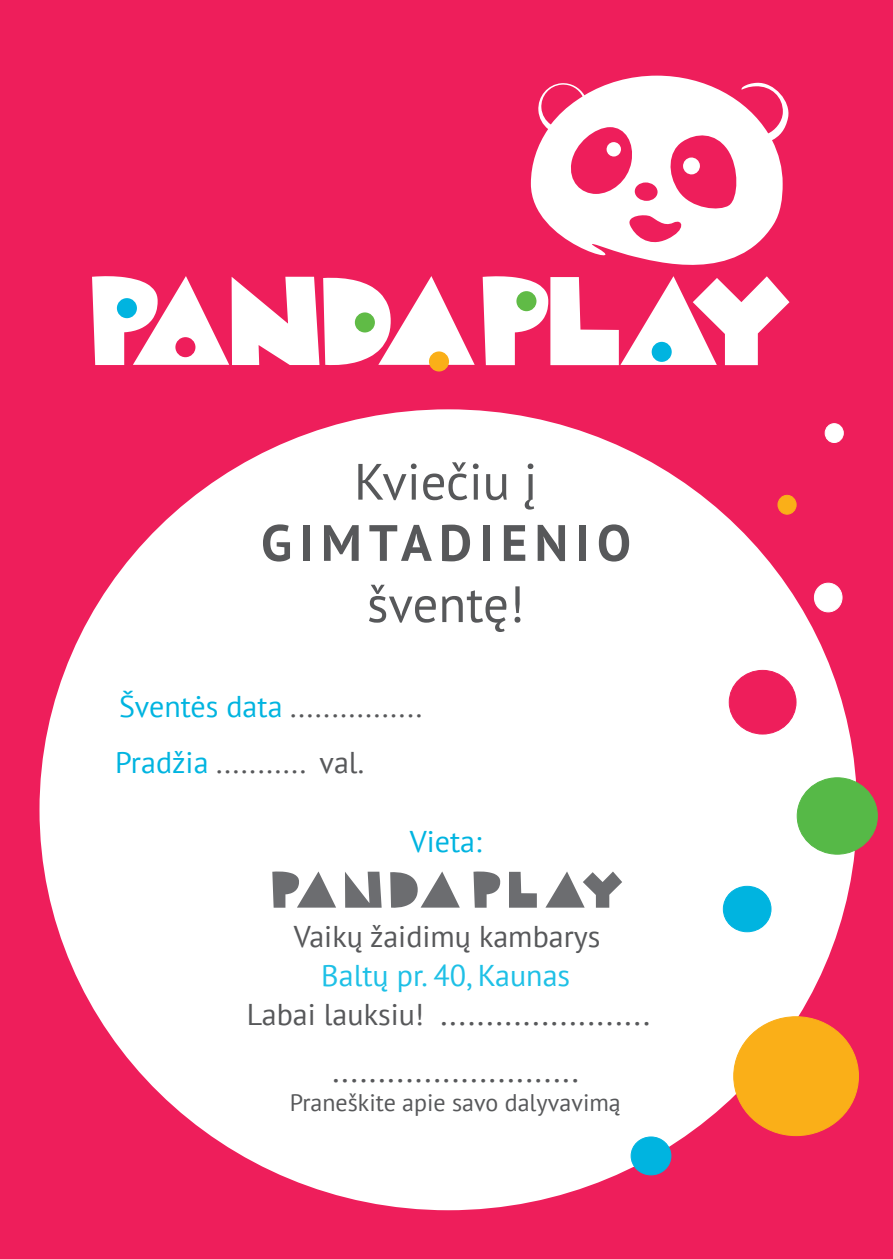
<style>
.page{position:relative;width:893px;height:1259px;background:#ee1e5b}
.page>*{position:absolute;margin:0;border:0;box-sizing:border-box;transform-origin:0 0}
.t1{font:72px "ALDOSANS";letter-spacing:.11em;color:#6c6d70}
.t2{font:51px "PT Sans";color:#57585a}
.t3{font:700 51px "PT Sans";letter-spacing:.14em;color:#57585a}
.t4{font:33px "PT Sans";color:#57585a}
.t5{font:30px "PT Sans";color:#57585a}
.t6{font:30px "PT Sans";color:#1ec0e6}
.t7{font:30px "PT Sans";color:#00b4e0}
.t8{font:24px "PT Sans";color:#57585a}
.s1{color:#00b4e0}
.s2{font-size:30px}
</style>
<div class="page">
<div style="left:41px;top:411px;width:815px;height:798px;background:#fff;border-radius:50%"></div>
<div style="left:734px;top:1016px;width:124px;height:119px;background:#faaf18;border-radius:50%"></div>
<div style="left:729px;top:670px;width:67px;height:64px;background:#ee1e5b;border-radius:50%"></div>
<div style="left:729px;top:670px;width:67px;height:64px;border:1px solid #ee1e5b;border-radius:50%"></div>
<div style="left:814px;top:583px;width:28px;height:29px;background:#fff;border-radius:50%"></div>
<div style="left:814px;top:583px;width:28px;height:29px;border:1px solid #fff;border-radius:50%"></div>
<div style="left:797px;top:778px;width:80px;height:76px;background:#56b947;border-radius:50%"></div>
<div style="left:797px;top:777px;width:80px;height:77px;border:1px solid #56b947;border-radius:50%"></div>
<div style="left:723px;top:886px;width:48px;height:45px;background:#00b4e0;border-radius:50%"></div>
<div style="left:723px;top:886px;width:48px;height:46px;border:1px solid #00b4e0;border-radius:50%"></div>
<div style="left:631px;top:1137px;width:40px;height:38px;background:#00b4e0;border-radius:50%"></div>
<div style="left:631px;top:1137px;width:40px;height:38px;border:1px solid #00b4e0;border-radius:50%"></div>
<div style="left:778px;top:495px;width:18px;height:19px;background:#faaf18;border-radius:50%"></div>
<div style="left:778px;top:495px;width:18px;height:19px;border:1px solid #faaf18;border-radius:50%"></div>
<div style="left:825px;top:424px;width:18px;height:18px;background:#fff;border-radius:50%"></div>
<div style="left:825px;top:423px;width:18px;height:19px;border:1px solid #fff;border-radius:50%"></div>
<svg style="left:92px;top:276px;width:697px;height:89px"></svg>
<svg style="left:531px;top:76px;width:260px;height:207px"></svg>
<div style="left:117px;top:298px;width:20px;height:20px;background:#00b4e0;border-radius:50%"></div>
<div style="left:355px;top:312px;width:20px;height:20px;background:#60bb46;border-radius:50%"></div>
<div style="left:429px;top:351px;width:20px;height:20px;background:#faaf18;border-radius:50%"></div>
<div style="left:175px;top:337px;width:20px;height:20px;background:#ee1e5b;border-radius:50%"></div>
<div style="left:652px;top:342px;width:20px;height:20px;background:#00b4e0;border-radius:50%"></div>
<div style="left:516px;top:291px;width:20px;height:20px;background:#60bb46;border-radius:50%"></div>
<div style="left:784px;top:348px;width:20px;height:20px;background:#ee1e5b;border-radius:50%"></div>
<p class="t2" style="left:354px;top:449px;width:185px">Kviečiu į</p>
<p class="t3" style="left:261px;top:509px;width:372px">GIMTADIENIO</p>
<p class="t2" style="left:367px;top:571px;width:159px">šventę!</p>
<p class="t5" style="left:119px;top:687px;width:305px"><span class="s1">Šventės data</span> ................</p>
<p class="t5" style="left:115px;top:743px;width:250px"><span class="s1">Pradžia</span> ........... val.</p>
<p class="t7" style="left:410px;top:822px;width:73px">Vieta:</p>
<p class="t1" style="left:272px;top:857px;width:351px">PANDAPLAY</p>
<p class="t5" style="left:294px;top:917px;width:308px">Vaikų žaidimų kambarys</p>
<p class="t6" style="left:321px;top:956px;width:250px">Baltų pr. 40, Kaunas</p>
<p class="t4" style="left:247px;top:992px;width:405px"><span class="s2">Labai lauksiu!</span> .......................</p>
<p class="t4" style="left:332px;top:1049px;width:248px">...........................</p>
<p class="t8" style="left:290px;top:1087px;width:333px">Praneškite apie savo dalyvavimą</p>
</div>
